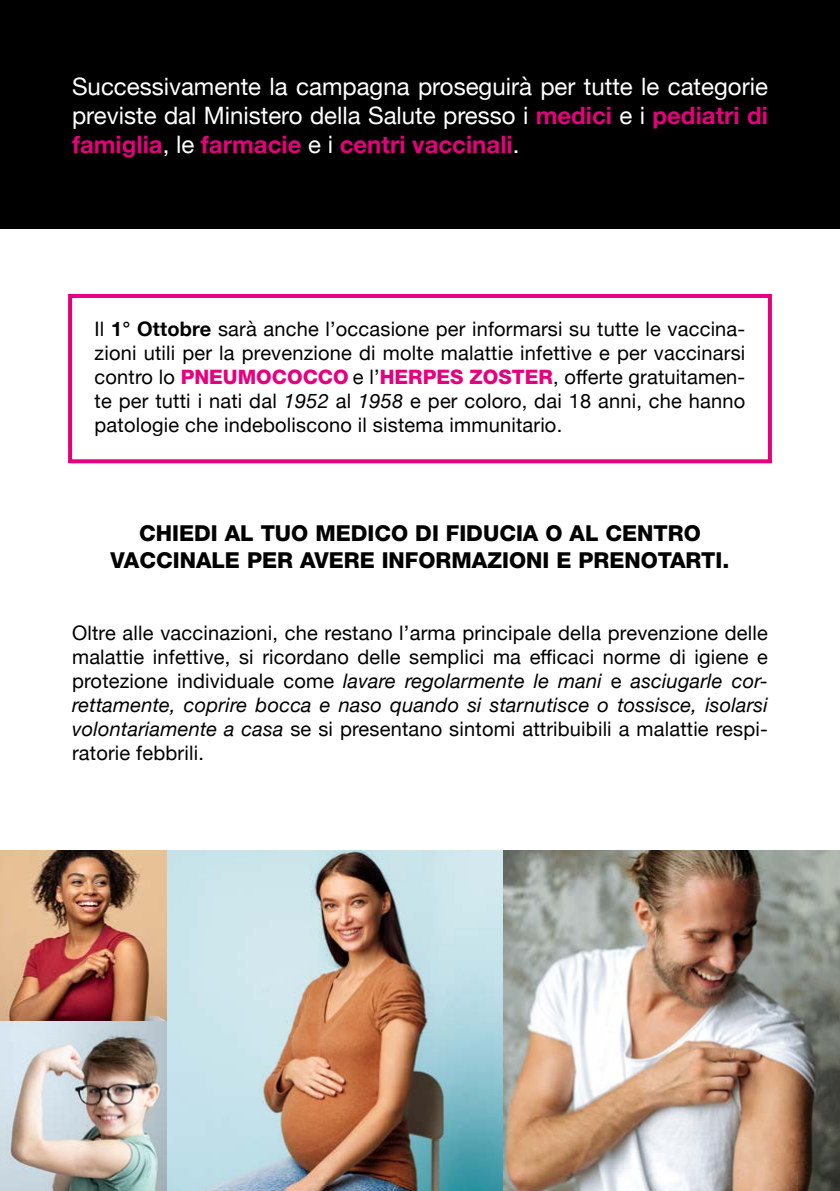
<style>
.page{position:relative;width:840px;height:1191px;background:#fff}
.page>*{position:absolute;margin:0;border:0;box-sizing:border-box;transform-origin:0 0}
.t1{font:24px/28.8px "Helvetica Neue";color:#fff;text-align:justify}
.t2{font:800 22px/26.4px "Helvetica Neue LT Std";color:#000;text-align:center}
.t3{font:20px/24px "Helvetica Neue";letter-spacing:.01em;color:#000;text-align:justify}
.s1{font-weight:700;color:#e6007d}
.s2{font-weight:700}
.s3{font-family:"Helvetica Neue LT Std";font-weight:800;color:#e6007d}
.s4{font-style:italic}
</style>
<div class="page">
<svg style="left:68px;top:294px;width:704px;height:170px"></svg>
<div style="left:0;top:0;width:839px;height:229px;background:#000"></div>
<img style="left:0;top:850px;width:839px;height:341px">
<p class="t1" style="left:72px;top:73px;width:697px">Successivamente la campagna proseguirà per tutte le categorie previste dal Ministero della Salute presso i <span class="s1">medici</span> e i <span class="s1">pediatri di famiglia</span>, le <span class="s1">farmacie</span> e i <span class="s1">centri vaccinali</span>.</p>
<p class="t3" style="left:94px;top:318px;width:652px">Il <span class="s2">1° Ottobre</span> sarà anche l’occasione per informarsi su tutte le vaccina&shy;zioni utili per la prevenzione di molte malattie infettive e per vaccinarsi contro lo <span class="s3">PNEUMOCOCCO</span> e l’<span class="s3">HERPES ZOSTER</span>, offerte gratuitamen&shy;te per tutti i nati dal <span class="s4">1952</span> al <span class="s4">1958</span> e per coloro, dai 18 anni, che hanno patologie che indeboliscono il sistema immunitario.</p>
<p class="t2" style="left:111px;top:520px;width:619px">CHIEDI AL TUO MEDICO DI FIDUCIA O AL CENTRO<br>VACCINALE PER AVERE INFORMAZIONI E PRENOTARTI.</p>
<p class="t3" style="left:72px;top:622px;width:697px">Oltre alle vaccinazioni, che restano l’arma principale della prevenzione delle malattie infettive, si ricordano delle semplici ma efficaci norme di igiene e protezione individuale come <span class="s4">lavare regolarmente le mani</span> e <span class="s4">asciugarle cor&shy;rettamente, coprire bocca e naso quando si starnutisce o tossisce, isolarsi volontariamente a casa</span> se si presentano sintomi attribuibili a malattie respi&shy;ratorie febbrili.</p>
</div>
